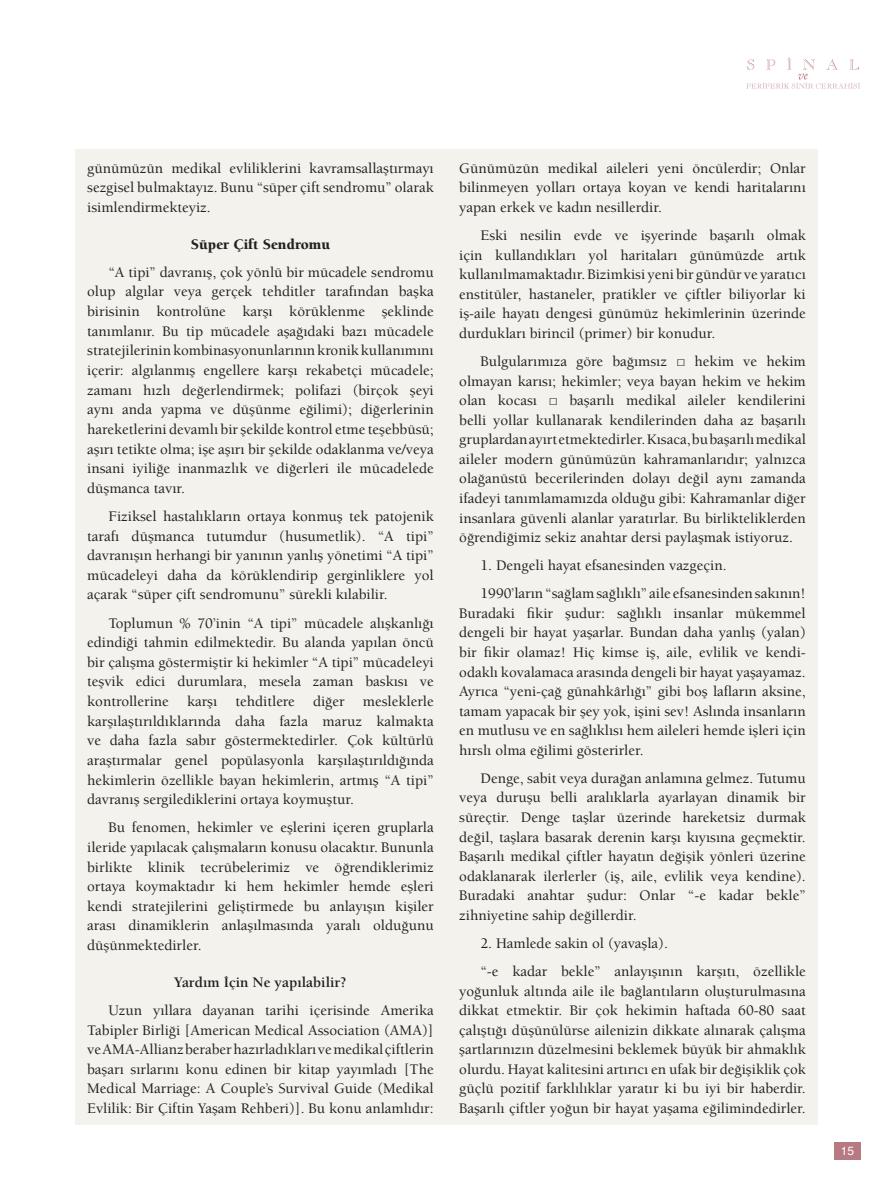
<style>
.page{position:relative;width:893px;height:1191px;background:#fff}
.page>*{position:absolute;margin:0;border:0;box-sizing:border-box;transform-origin:0 0}
.t1{font:500 15px/19.6px "Berkeley";color:#231f20;text-align:justify}
.t2{font:700 15px "Berkeley";color:#231f20}
.t3{font:900 15px "Berkeley";color:#231f20}
.t4{font:12px "Helvetica";color:#fff}
.s1{font-family:"Times New Roman";font-weight:400}
</style>
<div class="page">
<svg style="left:746px;top:57px;width:114px;height:32px"></svg>
<div style="left:834px;top:1141px;width:27px;height:18px;background:#b77982"></div>
<div style="left:75px;top:149px;width:743px;height:975px;background:#f3f2ec"></div>
<p class="t1" style="left:87px;top:160px;width:348px">günümüzün medikal evliliklerini kavramsallaştırmayı sezgisel bulmaktayız. Bunu “süper çift sendromu” olarak isimlendirmekteyiz.</p>
<p class="t3" style="left:191px;top:238px;width:141px">Süper Çift Sendromu</p>
<p class="t1" style="left:87px;top:264px;width:348px;text-indent:21px">“A tipi” davranış, çok yönlü bir mücadele sendromu olup algılar veya gerçek tehditler tarafından başka birisinin kontrolüne karşı körüklenme şeklinde tanımlanır. Bu tip mücadele aşağıdaki bazı mücadele stratejilerinin kombinasyonunlarının kronik kullanımını içerir: algılanmış engellere karşı rekabetçi mücadele; zamanı hızlı değerlendirmek; polifazi (birçok şeyi aynı anda yapma ve düşünme eğilimi); diğerlerinin hareketlerini devamlı bir şekilde kontrol etme teşebbüsü; aşırı tetikte olma; işe aşırı bir şekilde odaklanma ve/veya insani iyiliğe inanmazlık ve diğerleri ile mücadelede düşmanca tavır.</p>
<p class="t1" style="left:87px;top:508px;width:348px;text-indent:21px">Fiziksel hastalıkların ortaya konmuş tek patojenik tarafı düşmanca tutumdur (husumetlik). “A tipi” davranışın herhangi bir yanının yanlış yönetimi “A tipi” mücadeleyi daha da körüklendirip gerginliklere yol açarak “süper çift sendromunu” sürekli kılabilir.</p>
<p class="t1" style="left:87px;top:614px;width:348px;text-indent:21px">Toplumun % 70’inin “A tipi” mücadele alışkanlığı edindiği tahmin edilmektedir. Bu alanda yapılan öncü bir çalışma göstermiştir ki hekimler “A tipi” mücadeleyi teşvik edici durumlara, mesela zaman baskısı ve kontrollerine karşı tehditlere diğer mesleklerle karşılaştırıldıklarında daha fazla maruz kalmakta ve daha fazla sabır göstermektedirler. Çok kültürlü araştırmalar genel popülasyonla karşılaştırıldığında hekimlerin özellikle bayan hekimlerin, artmış “A tipi” davranış sergilediklerini ortaya koymuştur.</p>
<p class="t1" style="left:87px;top:819px;width:348px;text-indent:21px">Bu fenomen, hekimler ve eşlerini içeren gruplarla ileride yapılacak çalışmaların konusu olacaktır. Bununla birlikte klinik tecrübelerimiz ve öğrendiklerimiz ortaya koymaktadır ki hem hekimler hemde eşleri kendi stratejilerini geliştirmede bu anlayışın kişiler arası dinamiklerin anlaşılmasında yaralı olduğunu düşünmektedirler.</p>
<p class="t2" style="left:174px;top:976px;width:174px">Yardım İçin Ne yapılabilir?</p>
<p class="t1" style="left:87px;top:1001px;width:348px;text-indent:21px">Uzun yıllara dayanan tarihi içerisinde Amerika Tabipler Birliği [American Medical Association (AMA)] ve AMA-Allianz beraber hazırladıkları ve medikal çiftlerin başarı sırlarını konu edinen bir kitap yayımladı [The Medical Marriage: A Couple’s Survival Guide (Medikal Evlilik: Bir Çiftin Yaşam Rehberi)]. Bu konu anlamlıdır:</p>
<p class="t1" style="left:459px;top:160px;width:348px">Günümüzün medikal aileleri yeni öncülerdir; Onlar bilinmeyen yolları ortaya koyan ve kendi haritalarını yapan erkek ve kadın nesillerdir.</p>
<p class="t1" style="left:459px;top:227px;width:348px;text-indent:21px">Eski nesilin evde ve işyerinde başarılı olmak için kullandıkları yol haritaları günümüzde artık kullanılmamaktadır. Bizimkisi yeni bir gündür ve yaratıcı enstitüler, hastaneler, pratikler ve çiftler biliyorlar ki iş-aile hayatı dengesi günümüz hekimlerinin üzerinde durdukları birincil (primer) bir konudur.</p>
<p class="t1" style="left:459px;top:353px;width:348px;text-indent:21px">Bulgularımıza göre bağımsız <span class="s1">□</span> hekim ve hekim olmayan karısı; hekimler; veya bayan hekim ve hekim olan kocası <span class="s1">□</span> başarılı medikal aileler kendilerini belli yollar kullanarak kendilerinden daha az başarılı gruplardan ayırt etmektedirler. Kısaca, bu başarılı medikal aileler modern günümüzün kahramanlarıdır; yalnızca olağanüstü becerilerinden dolayı değil aynı zamanda ifadeyi tanımlamamızda olduğu gibi: Kahramanlar diğer insanlara güvenli alanlar yaratırlar. Bu birlikteliklerden öğrendiğimiz sekiz anahtar dersi paylaşmak istiyoruz.</p>
<p class="t1" style="left:480px;top:553px;width:327px;line-height:28px">1. Dengeli hayat efsanesinden vazgeçin.<br>1990’ların “sağlam sağlıklı” aile efsanesinden sakının!</p>
<p class="t1" style="left:459px;top:604px;width:348px">Buradaki fikir şudur: sağlıklı insanlar mükemmel dengeli bir hayat yaşarlar. Bundan daha yanlış (yalan) bir fikir olamaz! Hiç kimse iş, aile, evlilik ve kendi&shy;odaklı kovalamaca arasında dengeli bir hayat yaşayamaz.<br>Ayrıca “yeni-çağ günahkârlığı” gibi boş lafların aksine, tamam yapacak bir şey yok, işini sev! Aslında insanların en mutlusu ve en sağlıklısı hem aileleri hemde işleri için hırslı olma eğilimi gösterirler.</p>
<p class="t1" style="left:459px;top:769px;width:348px;text-indent:21px">Denge, sabit veya durağan anlamına gelmez. Tutumu veya duruşu belli aralıklarla ayarlayan dinamik bir süreçtir. Denge taşlar üzerinde hareketsiz durmak değil, taşlara basarak derenin karşı kıyısına geçmektir.<br>Başarılı medikal çiftler hayatın değişik yönleri üzerine odaklanarak ilerlerler (iş, aile, evlilik veya kendine).<br>Buradaki anahtar şudur: Onlar “-e kadar bekle” zihniyetine sahip değillerdir.</p>
<p class="t1" style="left:480px;top:930px;width:327px;line-height:28px">2. Hamlede sakin ol (yavaşla).<br>“-e kadar bekle” anlayışının karşıtı, özellikle</p>
<p class="t1" style="left:459px;top:982px;width:348px">yoğunluk altında aile ile bağlantıların oluşturulmasına dikkat etmektir. Bir çok hekimin haftada 60-80 saat çalıştığı düşünülürse ailenizin dikkate alınarak çalışma şartlarınızın düzelmesini beklemek büyük bir ahmaklık olurdu. Hayat kalitesini artırıcı en ufak bir değişiklik çok güçlü pozitif farklılıklar yaratır ki bu iyi bir haberdir.<br>Başarılı çiftler yoğun bir hayat yaşama eğilimindedirler.</p>
<p class="t4" style="left:841px;top:1146px;width:15px">15</p>
</div>
